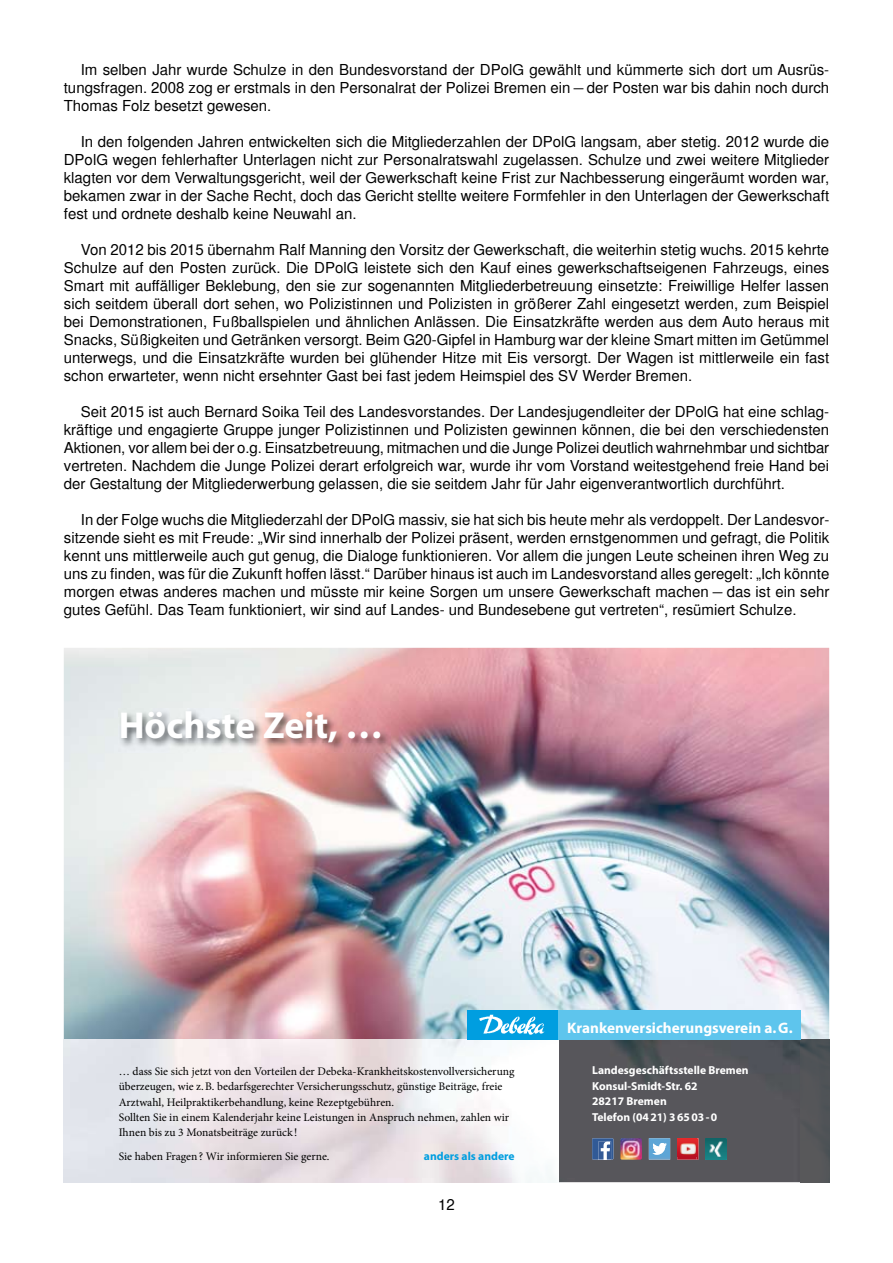
<style>
.page{position:relative;width:893px;height:1263px;background:#fff}
.page>*{position:absolute;margin:0;border:0;box-sizing:border-box;transform-origin:0 0}
.t1{font:700 37.65px "Myriad Pro";color:#fff}
.t2{font:700 15.15px "Myriad Pro";color:#fff}
.t3{font:15px/18px "Helvetica";color:#000;text-align:justify}
.t4{font:11.55px/15.5px "Minion Pro";color:#000}
.t5{font:700 11.55px/15.5px "Myriad Pro";color:#fff}
.t6{font:700 11.55px "Myriad Pro";color:#009ee0}
</style>
<div class="page">
<img style="left:64px;top:648px;width:765px;height:534px">
<img style="left:118px;top:709px;width:272px;height:44px">
<img style="left:649px;top:1138px;width:21px;height:21px">
<img style="left:652px;top:1143px;width:15px;height:12px">
<img style="left:620px;top:1138px;width:22px;height:21px">
<img style="left:677px;top:1138px;width:21px;height:21px">
<img style="left:705px;top:1138px;width:21px;height:21px">
<img style="left:592px;top:1138px;width:21px;height:21px">
<svg style="left:598px;top:1141px;width:13px;height:18px"></svg>
<div style="left:468px;top:1010px;width:91px;height:29px;background:#009ee0"></div>
<div style="left:559px;top:1010px;width:242px;height:30px;background:#5ec5ed"></div>
<img style="left:479px;top:1014px;width:66px;height:21px">
<p class="t3" style="left:64px;top:61px;width:767px;text-indent:17px">Im selben Jahr wurde Schulze in den Bundesvorstand der DPolG gewählt und kümmerte sich dort um Ausrüs&shy;tungsfragen. 2008 zog er erstmals in den Personalrat der Polizei Bremen ein – der Posten war bis dahin noch durch Thomas Folz besetzt gewesen.</p>
<p class="t3" style="left:64px;top:133px;width:767px;text-indent:17px">In den folgenden Jahren entwickelten sich die Mitgliederzahlen der DPolG langsam, aber stetig. 2012 wurde die DPolG wegen fehlerhafter Unterlagen nicht zur Personalratswahl zugelassen. Schulze und zwei weitere Mitglieder klagten vor dem Verwaltungsgericht, weil der Gewerkschaft keine Frist zur Nachbesserung eingeräumt worden war, bekamen zwar in der Sache Recht, doch das Gericht stellte weitere Formfehler in den Unterlagen der Gewerkschaft fest und ordnete deshalb keine Neuwahl an.</p>
<p class="t3" style="left:64px;top:241px;width:767px;text-indent:17px">Von 2012 bis 2015 übernahm Ralf Manning den Vorsitz der Gewerkschaft, die weiterhin stetig wuchs. 2015 kehrte Schulze auf den Posten zurück. Die DPolG leistete sich den Kauf eines gewerkschaftseigenen Fahrzeugs, eines Smart mit auffälliger Beklebung, den sie zur sogenannten Mitgliederbetreuung einsetzte: Freiwillige Helfer lassen sich seitdem überall dort sehen, wo Polizistinnen und Polizisten in größerer Zahl eingesetzt werden, zum Beispiel bei Demonstrationen, Fußballspielen und ähnlichen Anlässen. Die Einsatzkräfte werden aus dem Auto heraus mit Snacks, Süßigkeiten und Getränken versorgt. Beim G20-Gipfel in Hamburg war der kleine Smart mitten im Getümmel unterwegs, und die Einsatzkräfte wurden bei glühender Hitze mit Eis versorgt. Der Wagen ist mittlerweile ein fast schon erwarteter, wenn nicht ersehnter Gast bei fast jedem Heimspiel des SV Werder Bremen.</p>
<p class="t3" style="left:64px;top:403px;width:767px;text-indent:17px">Seit 2015 ist auch Bernard Soika Teil des Landesvorstandes. Der Landesjugendleiter der DPolG hat eine schlag&shy;kräftige und engagierte Gruppe junger Polizistinnen und Polizisten gewinnen können, die bei den verschiedensten Aktionen, vor allem bei der o.g. Einsatzbetreuung, mitmachen und die Junge Polizei deutlich wahrnehmbar und sichtbar vertreten. Nachdem die Junge Polizei derart erfolgreich war, wurde ihr vom Vorstand weitestgehend freie Hand bei der Gestaltung der Mitgliederwerbung gelassen, die sie seitdem Jahr für Jahr eigenverantwortlich durchführt.</p>
<p class="t3" style="left:64px;top:511px;width:767px;text-indent:17px">In der Folge wuchs die Mitgliederzahl der DPolG massiv, sie hat sich bis heute mehr als verdoppelt. Der Landesvor&shy;sitzende sieht es mit Freude: „Wir sind innerhalb der Polizei präsent, werden ernstgenommen und gefragt, die Politik kennt uns mittlerweile auch gut genug, die Dialoge funktionieren. Vor allem die jungen Leute scheinen ihren Weg zu uns zu finden, was für die Zukunft hoffen lässt.“ Darüber hinaus ist auch im Landesvorstand alles geregelt: „Ich könnte morgen etwas anderes machen und müsste mir keine Sorgen um unsere Gewerkschaft machen – das ist ein sehr gutes Gefühl. Das Team funktioniert, wir sind auf Landes- und Bundesebene gut vertreten“, resümiert Schulze.</p>
<h1 class="t1" style="left:119px;top:701px;width:266px">Höchste Zeit, …</h1>
<p class="t4" style="left:119px;top:1063px;width:397px">… dass Sie sich jetzt von den Vorteilen der Debeka-Krankheitskostenvollversicherung überzeugen, wie z. B. bedarfsgerechter Versicherungsschutz, günstige Beiträge, freie Arztwahl, Heilpraktiker be handlung, keine Rezeptgebühren.<br>Sollten Sie in einem Kalenderjahr keine Leistungen in Anspruch nehmen, zahlen wir Ihnen bis zu 3 Monatsbeiträge zurück !</p>
<p class="t4" style="left:119px;top:1148px;width:212px">Sie haben Fragen ? Wir informieren Sie gerne.</p>
<p class="t6" style="left:424px;top:1148px;width:92px">anders als andere</p>
<p class="t3" style="left:438px;top:1196px;width:18px">12</p>
<p class="t2" style="left:567px;top:1018px;width:227px">Krankenversicherungsverein a. G.</p>
<p class="t5" style="left:592px;top:1062px;width:158px">Landesgeschäftsstelle Bremen<br>Konsul-Smidt-Str. 62<br>28217 Bremen<br>Telefon (04 21) 3 65 03 - 0</p>
</div>
